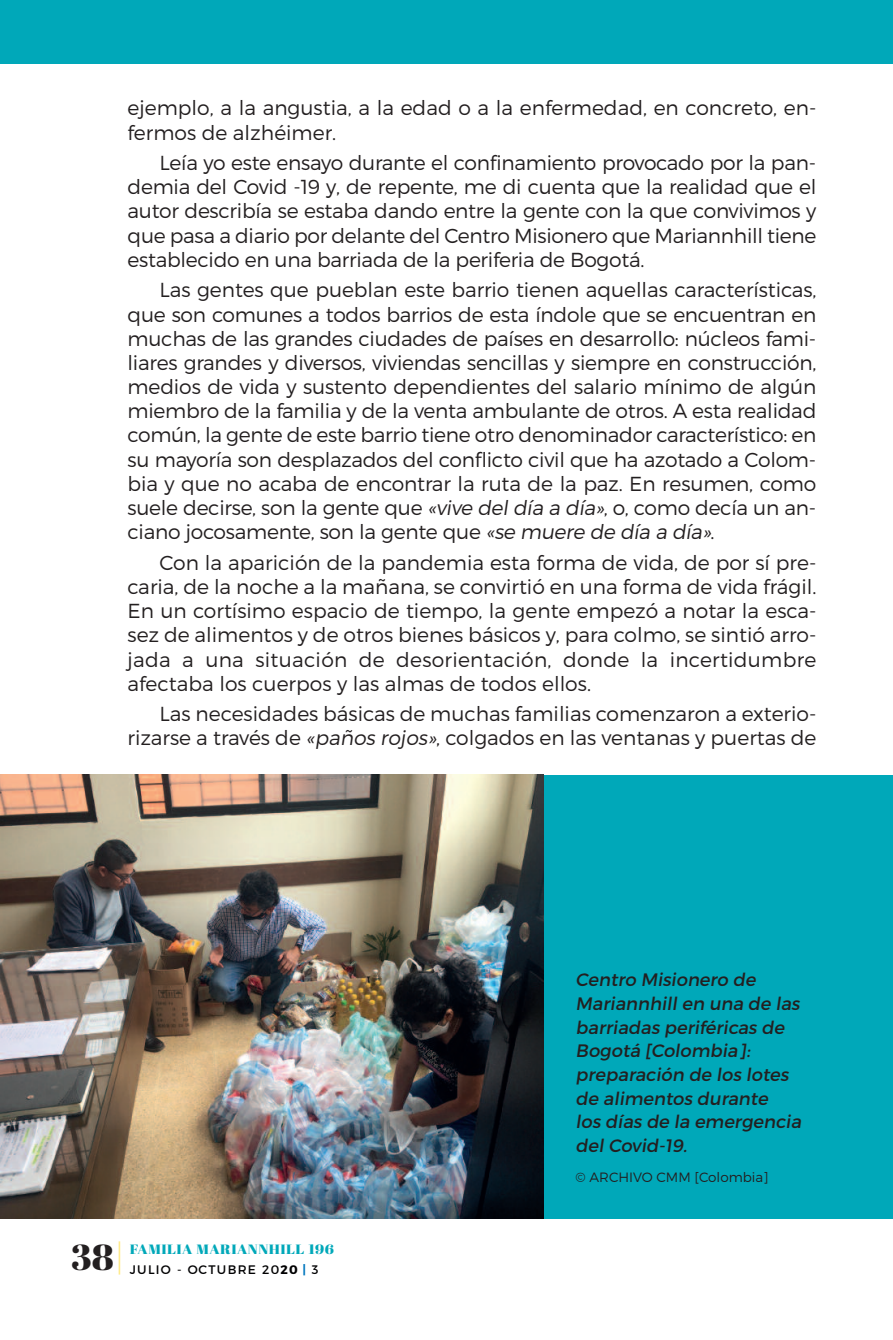
<style>
.page{position:relative;width:893px;height:1340px;background:#fff}
.page>*{position:absolute;margin:0;border:0;box-sizing:border-box;transform-origin:0 0}
.t1{font:36px "Abril Fatface";color:#231f20}
.t2{font:20.25px/24.1px "Trueno Lt";color:#231f20;text-align:justify}
.t3{font:18px/23.6px "Trueno Rg It";color:#231f20}
.t4{font:13.5px "Abril Fatface";letter-spacing:.035em;color:#00a8b9;scale:1.1 1}
.t5{font:13.5px "Trueno Lt";color:#231f20}
.t6{font:12.38px "Trueno Rg";letter-spacing:.105em;color:#000002}
.s1{font-family:"Trueno Lt It"}
.s2{color:#ffe982}
.s3{font-family:"Trueno Bd"}
.s4{font-family:"Trueno Bd";color:#0076be}
</style>
<div class="page">
<div style="left:0;top:774px;width:893px;height:444px;background:#00a8b9"></div>
<img style="left:0;top:774px;width:544px;height:444px">
<div style="left:0;top:0;width:893px;height:64px;background:#00a8b9"></div>
<p class="t2" style="left:128px;top:98px;width:690px">ejemplo, a la angustia, a la edad o a la enfermedad, en concreto, en&shy;fermos de alzhéimer.</p>
<p class="t2" style="left:128px;top:152px;width:690px;text-indent:32px">Leía yo este ensayo durante el confinamiento provocado por la pan&shy;demia del Covid -19 y, de repente, me di cuenta que la realidad que el autor describía se estaba dando entre la gente con la que convivimos y que pasa a diario por delante del Centro Misionero que Mariannhill tiene establecido en una barriada de la periferia de Bogotá.</p>
<p class="t2" style="left:128px;top:280px;width:690px;text-indent:32px">Las gentes que pueblan este barrio tienen aquellas características, que son comunes a todos barrios de esta índole que se encuentran en muchas de las grandes ciudades de países en desarrollo: núcleos fami&shy;liares grandes y diversos, viviendas sencillas y siempre en construcción, medios de vida y sustento dependientes del salario mínimo de algún miembro de la familia y de la venta ambulante de otros. A esta realidad común, la gente de este barrio tiene otro denominador característico: en su mayoría son desplazados del conflicto civil que ha azotado a Colom&shy;bia y que no acaba de encontrar la ruta de la paz. En resumen, como suele decirse, son la gente que <span class="s1">«vive del día a día»</span>, o, como decía un an&shy;ciano jocosamente, son la gente que <span class="s1">«se muere de día a día»</span>.</p>
<p class="t2" style="left:128px;top:552px;width:690px;text-indent:32px">Con la aparición de la pandemia esta forma de vida, de por sí pre&shy;caria, de la noche a la mañana, se convirtió en una forma de vida frágil.<br>En un cortísimo espacio de tiempo, la gente empezó a notar la esca&shy;sez de alimentos y de otros bienes básicos y, para colmo, se sintió arro&shy;jada a una situación de desorientación, donde la incertidumbre afectaba los cuerpos y las almas de todos ellos.</p>
<p class="t2" style="left:128px;top:703px;width:690px;text-align:right">Las necesidades básicas de muchas familias comenzaron a exterio&shy;rizarse a través de <span class="s1">«paños rojos»</span>, colgados en las ventanas y puertas de</p>
<h1 class="t1" style="left:71px;top:1232px;width:56px">38<span class="s2">|</span></h1>
<p class="t4" style="left:130px;top:1240px;width:187px">FAMILIA MARIANNHILL 196</p>
<p class="t6" style="left:130px;top:1264px;width:190px">JULIO - OCTUBRE 20<span class="s3">20</span> <span class="s4">|</span> 3</p>
<p class="t3" style="left:576px;top:969px;width:227px">Centro Misionero de<br>Mariannhill en una de las barriadas periféricas de<br>Bogotá [Colombia]: preparación de los lotes de alimentos durante<br>los días de la emergencia del Covid-19.</p>
<p class="t5" style="left:576px;top:1171px;width:195px">© ARCHIVO CMM [Colombia]</p>
</div>
